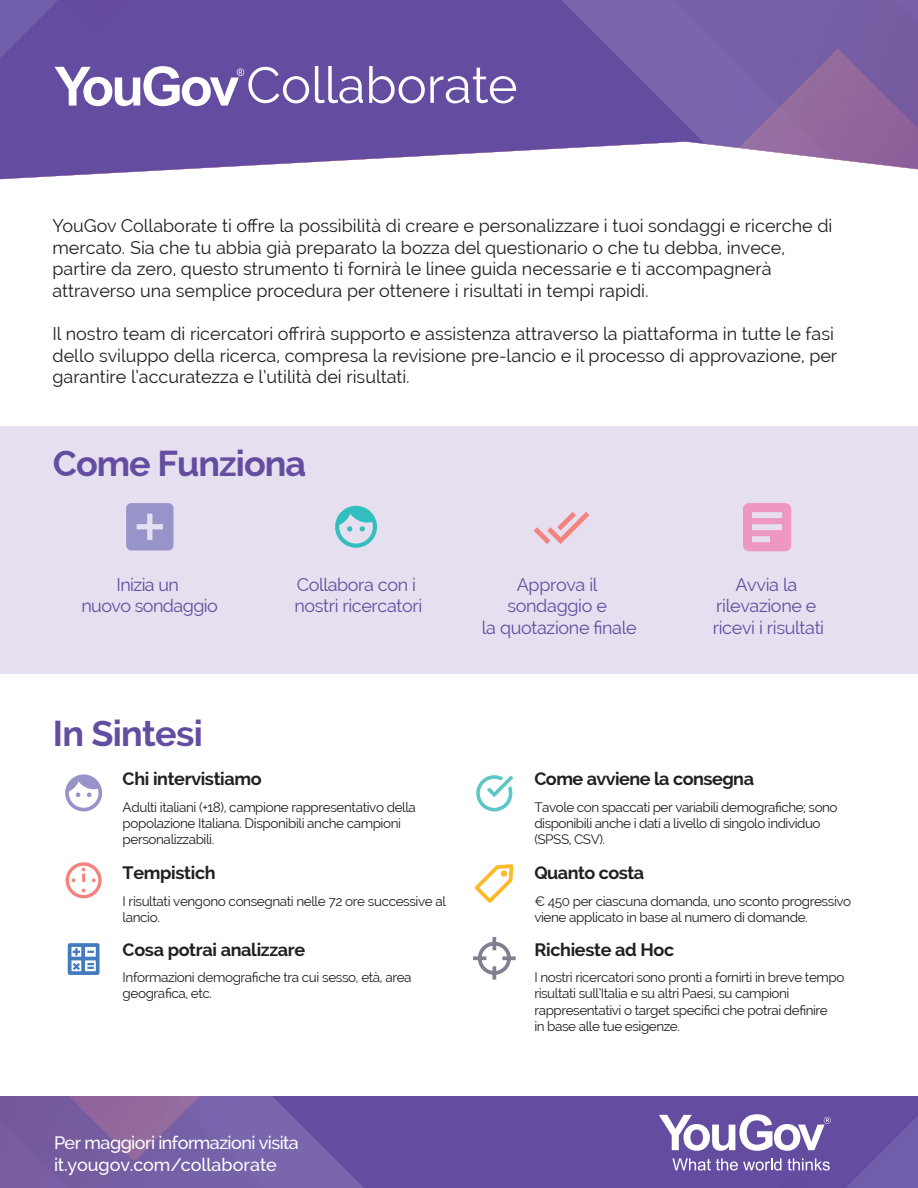
<style>
.page{position:relative;width:918px;height:1188px;background:#fff}
.page>*{position:absolute;margin:0;border:0;box-sizing:border-box;transform-origin:0 0}
.t1{font:50.55px "Raleway";color:#fff}
.t2{font:700 36px "Raleway";letter-spacing:-.025em;color:#644da0}
.t3{font:18px/21.6px "Raleway";color:#231f20}
.t4{font:18px/21.6px "Raleway";letter-spacing:-.02em;color:#644da0;text-align:center}
.t5{font:700 18px "Raleway";letter-spacing:-.02em;color:#231f20}
.t6{font:500 18px/21.6px "Raleway";letter-spacing:-.03em;color:#fff}
.t7{font:13.5px/16.2px "Raleway";letter-spacing:-.03em;color:#231f20}
</style>
<div class="page">
<svg style="left:0;top:1097px;width:515px;height:91px;background:#7259a2"></svg>
<svg style="left:515px;top:1097px;width:403px;height:91px;background:#725da8"></svg>
<div style="left:0;top:427px;width:918px;height:247px;background:#e6dfef"></div>
<svg style="left:743px;top:503px;width:48px;height:48px"></svg>
<svg style="left:534px;top:512px;width:55px;height:32px"></svg>
<svg style="left:335px;top:506px;width:42px;height:42px"></svg>
<svg style="left:65px;top:774px;width:37px;height:37px"></svg>
<svg style="left:126px;top:503px;width:47px;height:47px;background:#a19dcd"></svg>
<svg style="left:66px;top:862px;width:36px;height:36px"></svg>
<svg style="left:473px;top:937px;width:43px;height:43px"></svg>
<svg style="left:476px;top:775px;width:37px;height:36px"></svg>
<svg style="left:474px;top:864px;width:40px;height:39px"></svg>
<div style="left:68px;top:943px;width:32px;height:32px;border:4px solid #447abe"></div>
<hr style="left:81px;top:945px;width:4px;height:28px;background:#447abe">
<hr style="left:70px;top:957px;width:28px;height:3px;background:#447abe">
<svg style="left:70px;top:948px;width:24px;height:25px"></svg>
<svg style="left:0;top:131px;width:375px;height:48px;fill:#644da0"></svg>
<svg style="left:375px;top:0;width:543px;height:170px;background:#816bac"></svg>
<svg style="left:0;top:0;width:411px;height:131px;background:#6d57a5"></svg>
<h1 class="t1" style="left:246px;top:56px;width:273px">Collaborate</h1>
<p class="t3" style="left:52px;top:215px;width:782px">YouGov Collaborate ti offre la possibilità di creare e personalizzare i tuoi sondaggi e ricerche di mercato. Sia che tu abbia già preparato la bozza del questionario o che tu debba, invece, partire da zero, questo strumento ti fornirà le linee guida necessarie e ti accompagnerà attraverso una semplice procedura per ottenere i risultati in tempi rapidi.</p>
<p class="t3" style="left:52px;top:323px;width:786px">Il nostro team di ricercatori offrirà supporto e assistenza attraverso la piattaforma in tutte le fasi dello sviluppo della ricerca, compresa la revisione pre-lancio e il processo di approvazione, per garantire l’accuratezza e l’utilità dei risultati.</p>
<h2 class="t2" style="left:53px;top:443px;width:255px">Come Funziona</h2>
<h3 class="t4" style="left:81px;top:574px;width:138px">Inizia un<br>nuovo sondaggio</h3>
<h2 class="t2" style="left:53px;top:713px;width:152px">In Sintesi</h2>
<h3 class="t4" style="left:295px;top:574px;width:129px;text-align:left">Collabora con i nostri ricercatori</h3>
<h3 class="t4" style="left:482px;top:574px;width:156px">Approva il sondaggio e<br>la quotazione finale</h3>
<h3 class="t4" style="left:713px;top:574px;width:113px">Avvia la rilevazione e ricevi i risultati</h3>
<h3 class="t5" style="left:123px;top:769px;width:141px">Chi intervistiamo</h3>
<p class="t7" style="left:123px;top:799px;width:295px">Adulti italiani (+18), campione rappresentativo della popolazione Italiana. Disponibili anche campioni personalizzabili.</p>
<h3 class="t5" style="left:123px;top:863px;width:95px">Tempistich</h3>
<p class="t7" style="left:123px;top:893px;width:325px">I risultati vengono consegnati nelle 72 ore successive al lancio.</p>
<h3 class="t5" style="left:123px;top:939px;width:184px">Cosa potrai analizzare</h3>
<p class="t7" style="left:123px;top:969px;width:291px">Informazioni demografiche tra cui sesso, età, area geografica, etc.</p>
<h3 class="t6" style="left:54px;top:1132px;width:246px">Per maggiori informazioni visita it.yougov.com/collaborate</h3>
<h3 class="t5" style="left:534px;top:769px;width:221px">Come avviene la consegna</h3>
<p class="t7" style="left:534px;top:799px;width:305px">Tavole con spaccati per variabili demografiche; sono disponibili anche i dati a livello di singolo individuo (SPSS, CSV).</p>
<h3 class="t5" style="left:534px;top:863px;width:111px">Quanto costa</h3>
<p class="t7" style="left:534px;top:893px;width:318px">€ 450 per ciascuna domanda, uno sconto progressivo viene applicato in base al numero di domande.</p>
<h3 class="t5" style="left:534px;top:939px;width:141px">Richieste ad Hoc</h3>
<p class="t7" style="left:534px;top:969px;width:312px">I nostri ricercatori sono pronti a fornirti in breve tempo risultati sull’Italia e su altri Paesi, su campioni rappresentativi o target specifici che potrai definire<br>in base alle tue esigenze.</p>
</div>
